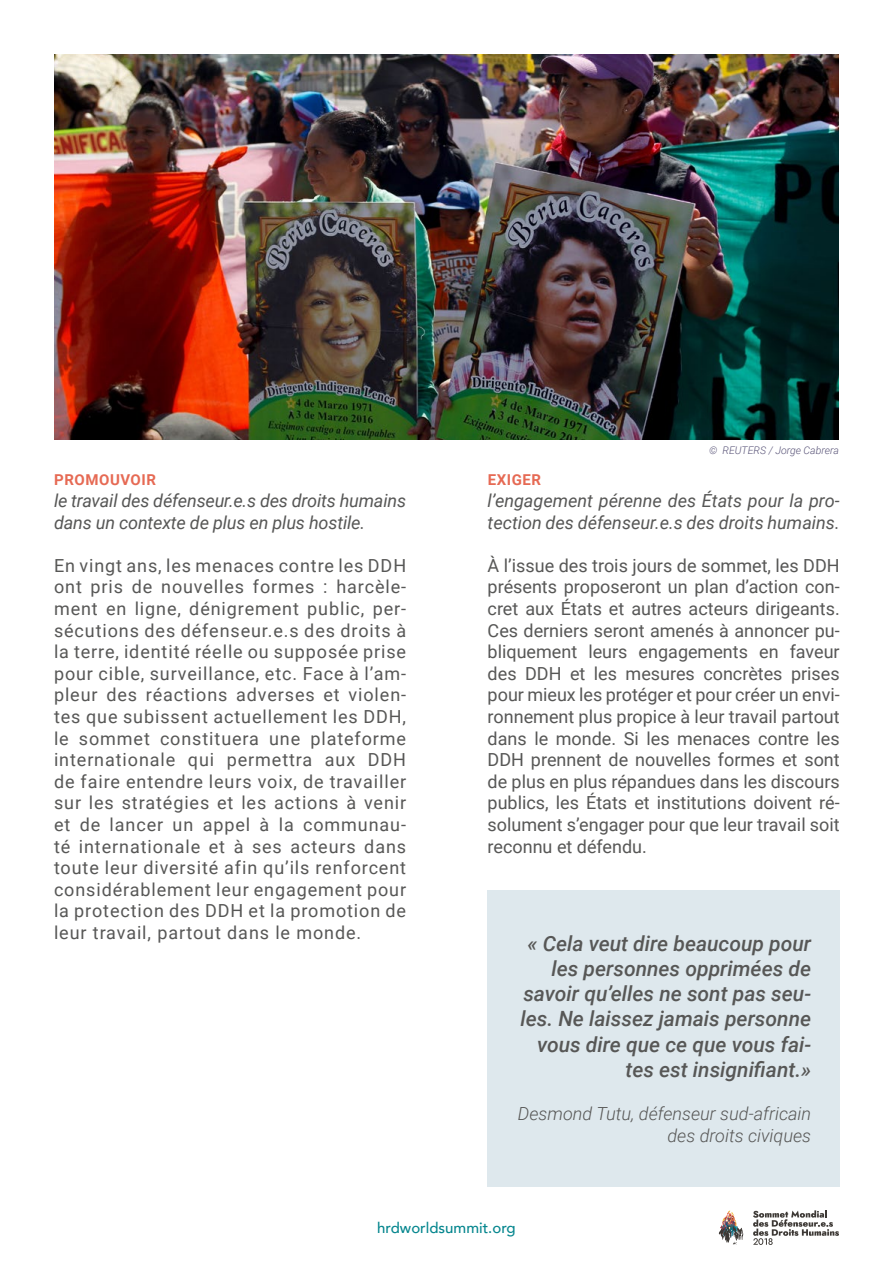
<style>
.page{position:relative;width:893px;height:1263px;background:#fff}
.page>*{position:absolute;margin:0;border:0;box-sizing:border-box;transform-origin:0 0}
.t1{font:italic 500 21px/25.2px "Roboto";color:#575756;text-align:right}
.t2{font:18px/21.6px "Roboto";letter-spacing:.015em;color:#575756;text-align:justify}
.t3{font:italic 18px/21.6px "Roboto";letter-spacing:-.01em;color:#575756}
.t4{font:italic 300 18px/21.6px "Roboto";color:#575756;text-align:right}
.t5{font:500 15px "Avenir";color:#05868e}
.t6{font:700 15px "Roboto";letter-spacing:.035em;color:#e66a54}
.t7{font:italic 300 10.5px "Roboto";color:#595478}
</style>
<div class="page">
<svg style="left:753px;top:1210px;width:86px;height:35px"></svg>
<svg style="left:718px;top:1210px;width:25px;height:35px"></svg>
<img style="left:54px;top:54px;width:785px;height:385px">
<div style="left:488px;top:890px;width:352px;height:296px;background:#dee8ed"></div>
<p class="t6" style="left:54px;top:470px;width:103px">PROMOUVOIR</p>
<p class="t3" style="left:54px;top:489px;width:354px">le travail des défenseur.e.s des droits humains dans un contexte de plus en plus hostile.</p>
<p class="t2" style="left:54px;top:554px;width:354px">En vingt ans, les menaces contre les DDH ont pris de nouvelles formes : harcèle&shy;ment en ligne, dénigrement public, per&shy;sécutions des défenseur.e.s des droits à la terre, identité réelle ou supposée prise pour cible, surveillance, etc. Face à l’am&shy;pleur des réactions adverses et violen&shy;tes que subissent actuellement les DDH, le sommet constituera une plateforme internationale qui permettra aux DDH de faire entendre leurs voix, de travailler sur les stratégies et les actions à venir et de lancer un appel à la communau&shy;té internationale et à ses acteurs dans toute leur diversité afin qu’ils renforcent considérablement leur engagement pour la protection des DDH et la promotion de leur travail, partout dans le monde.</p>
<p class="t7" style="left:709px;top:443px;width:131px">© REUTERS / Jorge Cabrera</p>
<p class="t6" style="left:488px;top:470px;width:55px">EXIGER</p>
<p class="t3" style="left:488px;top:489px;width:354px">l’engagement pérenne des États pour la pro&shy;tection des défenseur.e.s des droits humains.</p>
<p class="t2" style="left:488px;top:554px;width:354px">À l’issue des trois jours de sommet, les DDH présents proposeront un plan d’action con&shy;cret aux États et autres acteurs dirigeants.<br>Ces derniers seront amenés à annoncer pu&shy;bliquement leurs engagements en faveur des DDH et les mesures concrètes prises pour mieux les protéger et pour créer un envi&shy;ronnement plus propice à leur travail partout dans le monde. Si les menaces contre les DDH prennent de nouvelles formes et sont de plus en plus répandues dans les discours publics, les États et institutions doivent ré&shy;solument s’engager pour que leur travail soit reconnu et défendu.</p>
<p class="t1" style="left:520px;top:930px;width:292px">« Cela veut dire beaucoup pour les personnes opprimées de savoir qu’elles ne sont pas seu&shy;les. Ne laissez jamais personne vous dire que ce que vous fai&shy;tes est insignifiant.»</p>
<p class="t4" style="left:518px;top:1102px;width:295px">Desmond Tutu, défenseur sud-africain des droits civiques</p>
<p class="t5" style="left:377px;top:1215px;width:140px">hrdworldsummit.org</p>
</div>
